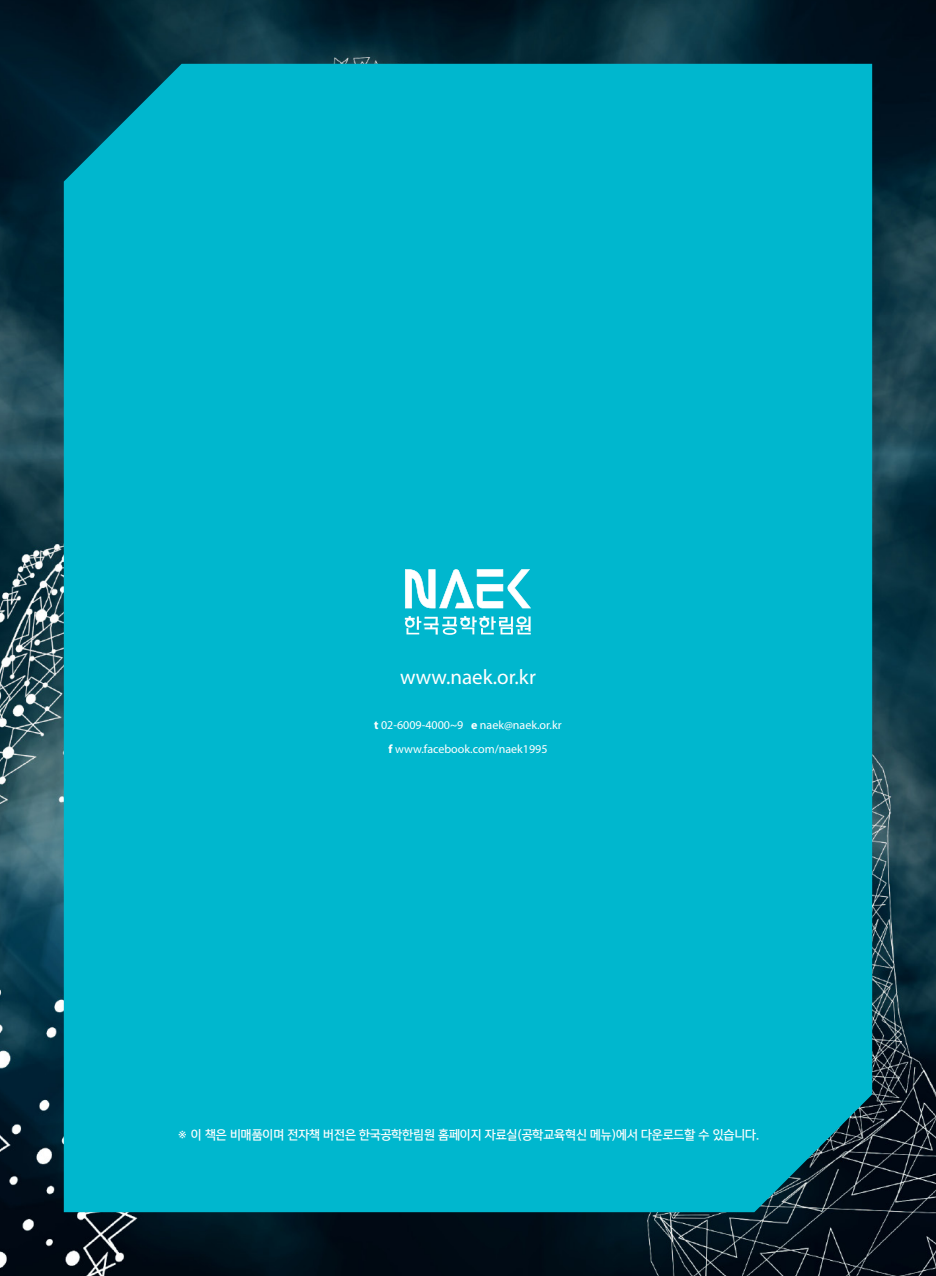
<style>
.page{position:relative;width:936px;height:1276px;background:#fff}
.page>*{position:absolute;margin:0;border:0;box-sizing:border-box;transform-origin:0 0}
.t1{font:21px "Myriad Pro";color:#fff}
.t2{font:12px/24px "Myriad Pro";color:#fff;text-align:center}
.t3{font:12px "Yoon Gothic Pro 760";letter-spacing:-.01em;color:#fff;scale:.95 1}
.s1{font-weight:700}
</style>
<div class="page">
<img style="left:0;top:0;width:935px;height:1276px">
<div style="left:64px;top:64px;width:808px;height:1148px;background:#00b7ce"></div>
<svg style="left:405px;top:569px;width:126px;height:39px"></svg>
<svg style="left:405px;top:616px;width:125px;height:19px"></svg>
<h1 class="t1" style="left:400px;top:664px;width:137px">www.naek.or.kr</h1>
<p class="t2" style="left:374px;top:713px;width:189px"><span class="s1">t</span> 02-6009-4000~9 <span class="s1">e</span> naek@naek.or.kr <span class="s1">f</span> www.facebook.com/naek1995</p>
<p class="t3" style="left:177px;top:1126px;width:614px">※ 이 책은 비매품이며 전자책 버전은 한국공학한림원 홈페이지 자료실(공학교육혁신 메뉴)에서 다운로드할 수 있습니다.</p>
</div>
